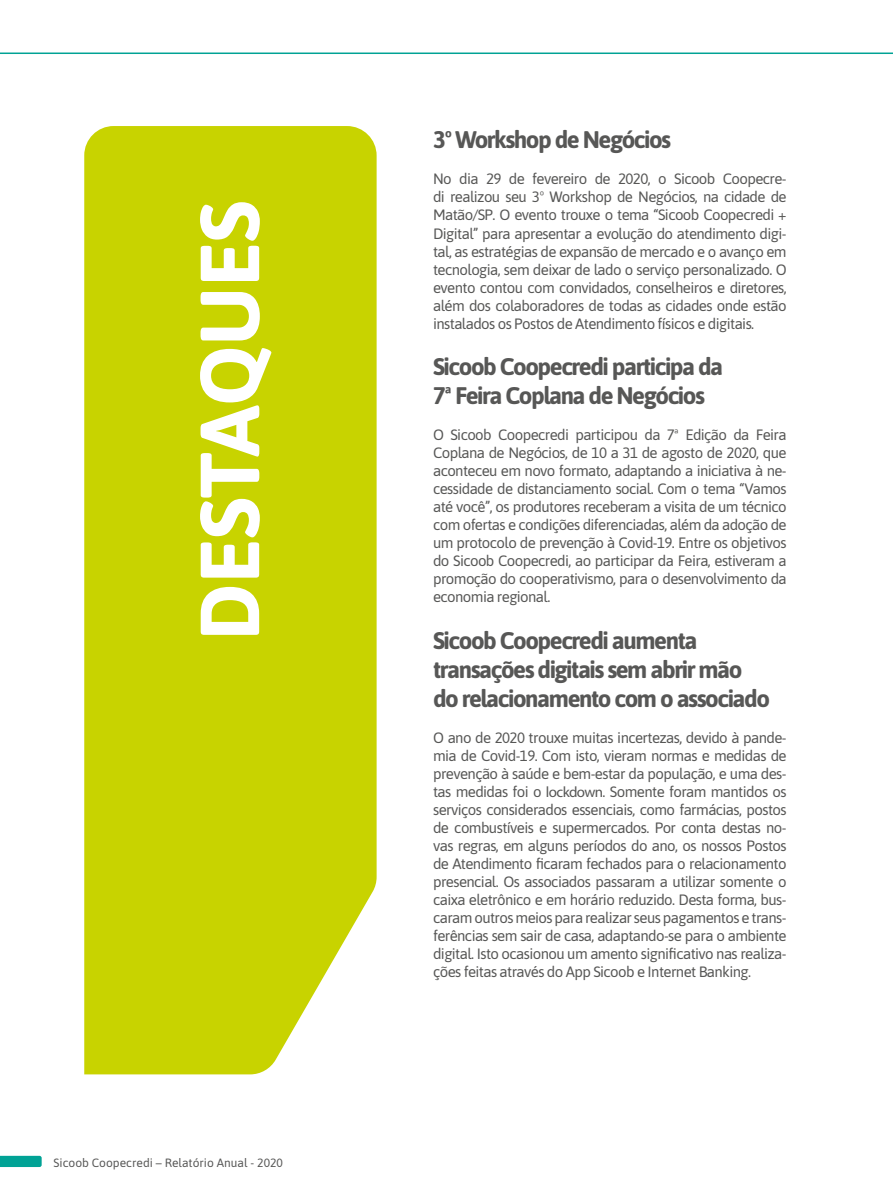
<style>
.page{position:relative;width:893px;height:1191px;background:#fff}
.page>*{position:absolute;margin:0;border:0;box-sizing:border-box;transform-origin:0 0}
.t1{font:700 83.55px "Asap";letter-spacing:-.01em;color:#fff}
.t2{font:700 24px/28.8px "Asap";letter-spacing:-.06em;color:#575756}
.t3{font:15px/18px "Asap";letter-spacing:-.04em;color:#575756;text-align:justify}
.t4{font:12px "Asap";color:#575756}
.s1{font-family:"Myriad Pro"}
</style>
<div class="page">
<svg style="left:0;top:52px;width:893px;height:2px;background:#42bab0"></svg>
<svg style="left:0;top:1155px;width:42px;height:12px"></svg>
<div style="left:84px;top:126px;width:293px;height:948px;background:#c8d300"></div>
<h1 class="t1" style="left:171px;top:641px;width:442px;rotate:-90deg">DESTAQUES</h1>
<p class="t4" style="left:54px;top:1154px;width:231px">Sicoob Coopecredi – Relatório Anual - 2020</p>
<h2 class="t2" style="left:433px;top:124px;width:240px">3º Workshop de Negócios</h2>
<p class="t3" style="left:433px;top:169px;width:355px">No dia 29 de fevereiro de 2020, o Sicoob Coopecre&shy;di realizou seu 3º Workshop de Negócios, na cidade de Matão/SP. O evento trouxe o tema “Sicoob Coopecredi + Digital” para apresentar a evolução do atendimento digi&shy;tal, as estratégias de expansão de mercado e o avanço em tecnologia, sem deixar de lado o serviço personalizado. O evento contou com convidados, conselheiros e diretores, além dos colaboradores de todas as cidades onde estão instalados os Postos de Atendimento físicos e digitais.</p>
<h2 class="t2" style="left:433px;top:351px;width:292px">Sicoob Coopecredi participa da<br>7ª Feira Coplana de Negócios</h2>
<p class="t3" style="left:433px;top:425px;width:355px">O Sicoob Coopecredi participou da 7ª Edição da Feira Coplana de Negócios, de 10 a 31 de agosto de 2020, que aconteceu em novo formato, adaptando a iniciativa à ne&shy;cessidade de distanciamento social. Com o tema “Vamos até você”, os produtores receberam a visita de um técnico com ofertas e condições diferenciadas, além da adoção de um protocolo de prevenção à Covid-19. Entre os objetivos do Sicoob Coopecredi, ao participar da Feira, estiveram a promoção do cooperativismo, para o desenvolvimento da economia regional.</p>
<h2 class="t2" style="left:433px;top:625px;width:338px">Sicoob Coopecredi aumenta transações digitais sem abrir mão do relacionamento com o associado</h2>
<p class="t3" style="left:433px;top:727px;width:355px">O ano de 2020 trouxe muitas incertezas, devido à pande&shy;mia de Covid-19. Com isto, vieram normas e medidas de prevenção à saúde e bem-estar da população, e uma des&shy;tas medidas foi o <span class="s1">lockdown</span>. Somente foram mantidos os serviços considerados essenciais, como farmácias, postos de combustíveis e supermercados. Por conta destas no&shy;vas regras, em alguns períodos do ano, os nossos Postos de Atendimento ficaram fechados para o relacionamento presencial. Os associados passaram a utilizar somente o caixa eletrônico e em horário reduzido. Desta forma, bus&shy;caram outros meios para realizar seus pagamentos e trans&shy;ferências sem sair de casa, adaptando-se para o ambiente digital. Isto ocasionou um amento significativo nas realiza&shy;ções feitas através do App Sicoob e Internet Banking.</p>
</div>
